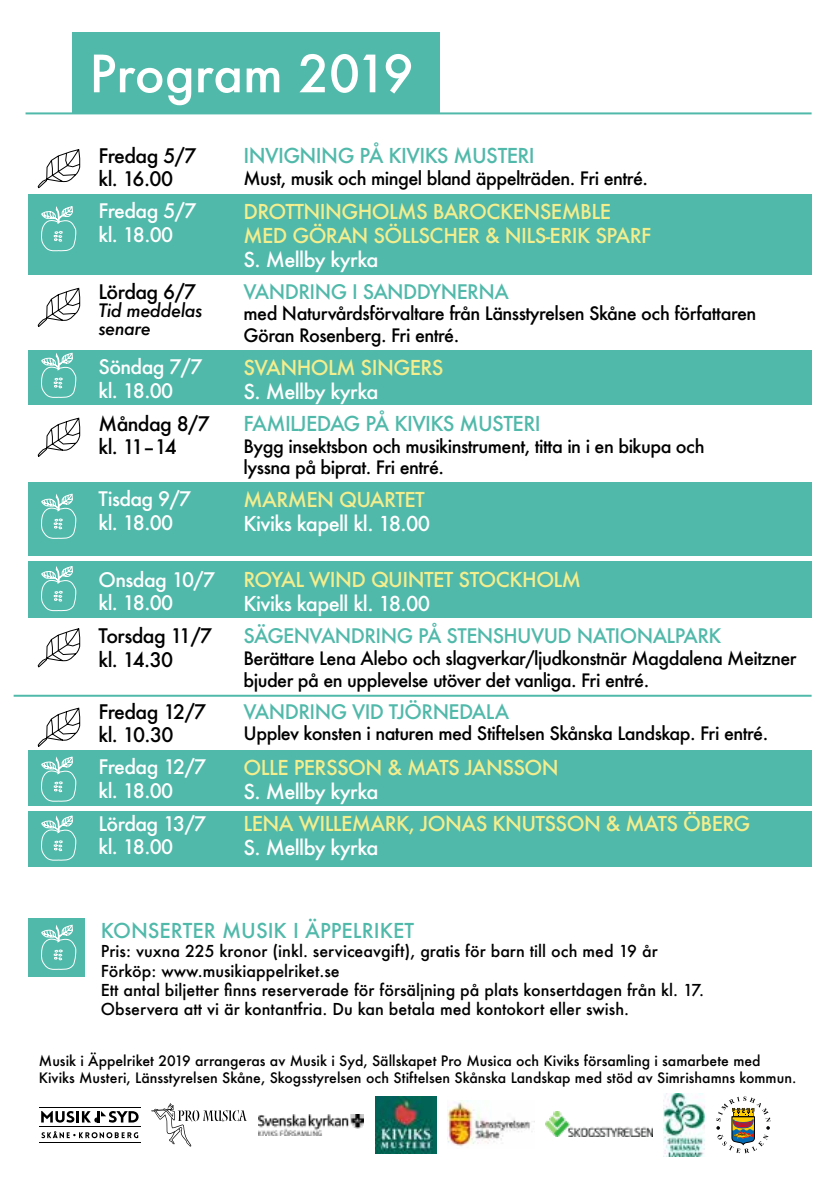
<style>
.page{position:relative;width:840px;height:1191px;background:#fff}
.page>*{position:absolute;margin:0;border:0;box-sizing:border-box;transform-origin:0 0}
.t1{font:500 50px "Futura";color:#fff}
.t2{font:500 20px/24px "Futura";letter-spacing:-.03em;color:#f4ee8d}
.t3{font:500 20px "Futura";letter-spacing:-.03em;color:#fff}
.t4{font:500 20px "Futura";letter-spacing:-.03em;color:#50b9aa}
.t5{font:500 20px "Futura";color:#50b9aa}
.t6{font:500 19.6px/23.4px "Futura";letter-spacing:-.03em;color:#fff}
.t7{font:500 19.6px/23.4px "Futura";letter-spacing:-.03em;color:#000}
.t8{font:500 19.6px "Futura";letter-spacing:-.03em;color:#50b9aa}
.t9{font:500 18px/21.6px "Futura";letter-spacing:-.03em;color:#000}
.t10{font:italic 500 18px/18px "Futura";letter-spacing:-.03em;color:#000}
.t11{font:500 16px/19.2px "Futura";color:#000}
.t12{font:500 14px/16.8px "Futura";color:#000}
</style>
<div class="page">
<div style="left:72px;top:32px;width:367px;height:81px;background:#50b9aa"></div>
<hr style="left:26px;top:112px;width:785px;height:2px;background:#50b9aa">
<div style="left:28px;top:194px;width:783px;height:81px;background:#50b9aa"></div>
<div style="left:28px;top:482px;width:783px;height:74px;background:#50b9aa"></div>
<div style="left:28px;top:561px;width:783px;height:57px;background:#50b9aa"></div>
<div style="left:28px;top:750px;width:783px;height:55px;background:#50b9aa"></div>
<div style="left:28px;top:811px;width:783px;height:55px;background:#50b9aa"></div>
<div style="left:28px;top:350px;width:783px;height:55px;background:#50b9aa"></div>
<hr style="left:14px;top:694px;width:797px;height:2px;background:#50b9aa">
<svg style="left:41px;top:566px;width:35px;height:45px"></svg>
<svg style="left:41px;top:494px;width:35px;height:44px"></svg>
<svg style="left:41px;top:353px;width:35px;height:45px"></svg>
<svg style="left:41px;top:206px;width:35px;height:45px"></svg>
<svg style="left:41px;top:756px;width:35px;height:45px"></svg>
<svg style="left:41px;top:815px;width:35px;height:45px"></svg>
<div style="left:28px;top:918px;width:57px;height:59px;background:#50b9aa"></div>
<svg style="left:41px;top:924px;width:35px;height:45px"></svg>
<svg style="left:37px;top:149px;width:43px;height:40px"></svg>
<svg style="left:37px;top:288px;width:43px;height:39px"></svg>
<svg style="left:37px;top:417px;width:43px;height:40px"></svg>
<svg style="left:37px;top:628px;width:43px;height:40px"></svg>
<svg style="left:37px;top:707px;width:43px;height:40px"></svg>
<img style="left:375px;top:1096px;width:61px;height:57px">
<img style="left:447px;top:1101px;width:87px;height:45px">
<img style="left:545px;top:1111px;width:106px;height:25px">
<img style="left:663px;top:1093px;width:41px;height:63px">
<svg style="left:716px;top:1096px;width:54px;height:57px"></svg>
<hr style="left:39px;top:1106px;width:101px;height:1px;background:#000">
<hr style="left:39px;top:1125px;width:101px;height:1px;background:#000">
<hr style="left:39px;top:1142px;width:101px;height:1px;background:#000">
<svg style="left:41px;top:1111px;width:98px;height:12px"></svg>
<svg style="left:41px;top:1131px;width:97px;height:7px"></svg>
<img style="left:258px;top:1114px;width:105px;height:21px">
<svg style="left:151px;top:1103px;width:96px;height:43px"></svg>
<h1 class="t1" style="left:89px;top:39px;width:326px">Program 2019</h1>
<p class="t7" style="left:98px;top:143px;width:99px">Fredag 5/7 kl. 16.00</p>
<p class="t4" style="left:243px;top:142px;width:292px">INVIGNING PÅ KIVIKS MUSTERI</p>
<p class="t9" style="left:243px;top:167px;width:406px">Must, musik och mingel bland äppelträden. Fri entré.</p>
<p class="t6" style="left:98px;top:199px;width:99px">Fredag 5/7 kl. 18.00</p>
<p class="t2" style="left:243px;top:199px;width:409px">DROTTNINGHOLMS BAROCKENSEMBLE<br>MED GÖRAN SÖLLSCHER &amp; NILS-ERIK SPARF</p>
<p class="t3" style="left:243px;top:245px;width:136px">S. Mellby kyrka</p>
<p class="t7" style="left:98px;top:280px;width:99px">Lördag 6/7</p>
<p class="t10" style="left:98px;top:301px;width:105px">Tid meddelas senare</p>
<p class="t8" style="left:243px;top:278px;width:267px">VANDRING I SANDDYNERNA</p>
<p class="t9" style="left:243px;top:303px;width:514px">med Naturvårdsförvaltare från Länsstyrelsen Skåne och författaren<br>Göran Rosenberg. Fri entré.</p>
<p class="t6" style="left:98px;top:355px;width:105px">Söndag 7/7 kl. 18.00</p>
<p class="t2" style="left:243px;top:355px;width:201px">SVANHOLM SINGERS</p>
<p class="t3" style="left:243px;top:377px;width:136px">S. Mellby kyrka</p>
<p class="t7" style="left:98px;top:411px;width:113px">Måndag 8/7 kl. 11–14</p>
<p class="t4" style="left:243px;top:410px;width:298px">FAMILJEDAG PÅ KIVIKS MUSTERI</p>
<p class="t9" style="left:243px;top:435px;width:462px">Bygg insektsbon och musikinstrument, titta in i en bikupa och lyssna på biprat. Fri entré.</p>
<p class="t6" style="left:98px;top:487px;width:94px">Tisdag 9/7 kl. 18.00</p>
<p class="t2" style="left:243px;top:487px;width:183px">MARMEN QUARTET</p>
<p class="t3" style="left:243px;top:509px;width:188px">Kiviks kapell kl. 18.00</p>
<p class="t6" style="left:98px;top:567px;width:118px">Onsdag 10/7 kl. 18.00</p>
<p class="t2" style="left:243px;top:567px;width:339px">ROYAL WIND QUINTET STOCKHOLM</p>
<p class="t3" style="left:243px;top:590px;width:188px">Kiviks kapell kl. 18.00</p>
<p class="t7" style="left:98px;top:624px;width:115px">Torsdag 11/7 kl. 14.30</p>
<p class="t8" style="left:243px;top:622px;width:479px">SÄGENVANDRING PÅ STENSHUVUD NATIONALPARK</p>
<p class="t9" style="left:243px;top:647px;width:554px">Berättare Lena Alebo och slagverkar/ljudkonstnär Magdalena Meitzner bjuder på en upplevelse utöver det vanliga. Fri entré.</p>
<p class="t7" style="left:98px;top:699px;width:109px">Fredag 12/7 kl. 10.30</p>
<p class="t8" style="left:243px;top:698px;width:267px">VANDRING VID TJÖRNEDALA</p>
<p class="t9" style="left:243px;top:722px;width:526px">Upplev konsten i naturen med Stiftelsen Skånska Landskap. Fri entré.</p>
<p class="t6" style="left:98px;top:755px;width:109px">Fredag 12/7 kl. 18.00</p>
<p class="t2" style="left:243px;top:755px;width:316px">OLLE PERSSON &amp; MATS JANSSON</p>
<p class="t3" style="left:243px;top:777px;width:136px">S. Mellby kyrka</p>
<p class="t6" style="left:98px;top:811px;width:109px">Lördag 13/7 kl. 18.00</p>
<p class="t2" style="left:243px;top:811px;width:508px">LENA WILLEMARK, JONAS KNUTSSON &amp; MATS ÖBERG</p>
<p class="t3" style="left:243px;top:834px;width:136px">S. Mellby kyrka</p>
<p class="t5" style="left:101px;top:917px;width:314px">KONSERTER MUSIK I ÄPPELRIKET</p>
<p class="t11" style="left:101px;top:941px;width:604px">Pris: vuxna 225 kronor (inkl. serviceavgift), gratis för barn till och med 19 år Förköp: www.musikiappelriket.se<br>Ett antal biljetter finns reserverade för försäljning på plats konsertdagen från kl. 17.<br>Observera att vi är kontantfria. Du kan betala med kontokort eller swish.</p>
<p class="t12" style="left:39px;top:1052px;width:758px">Musik i Äppelriket 2019 arrangeras av Musik i Syd, Sällskapet Pro Musica och Kiviks församling i samarbete med<br>Kiviks Musteri, Länsstyrelsen Skåne, Skogsstyrelsen och Stiftelsen Skånska Landskap med stöd av Simrishamns kommun.</p>
</div>
